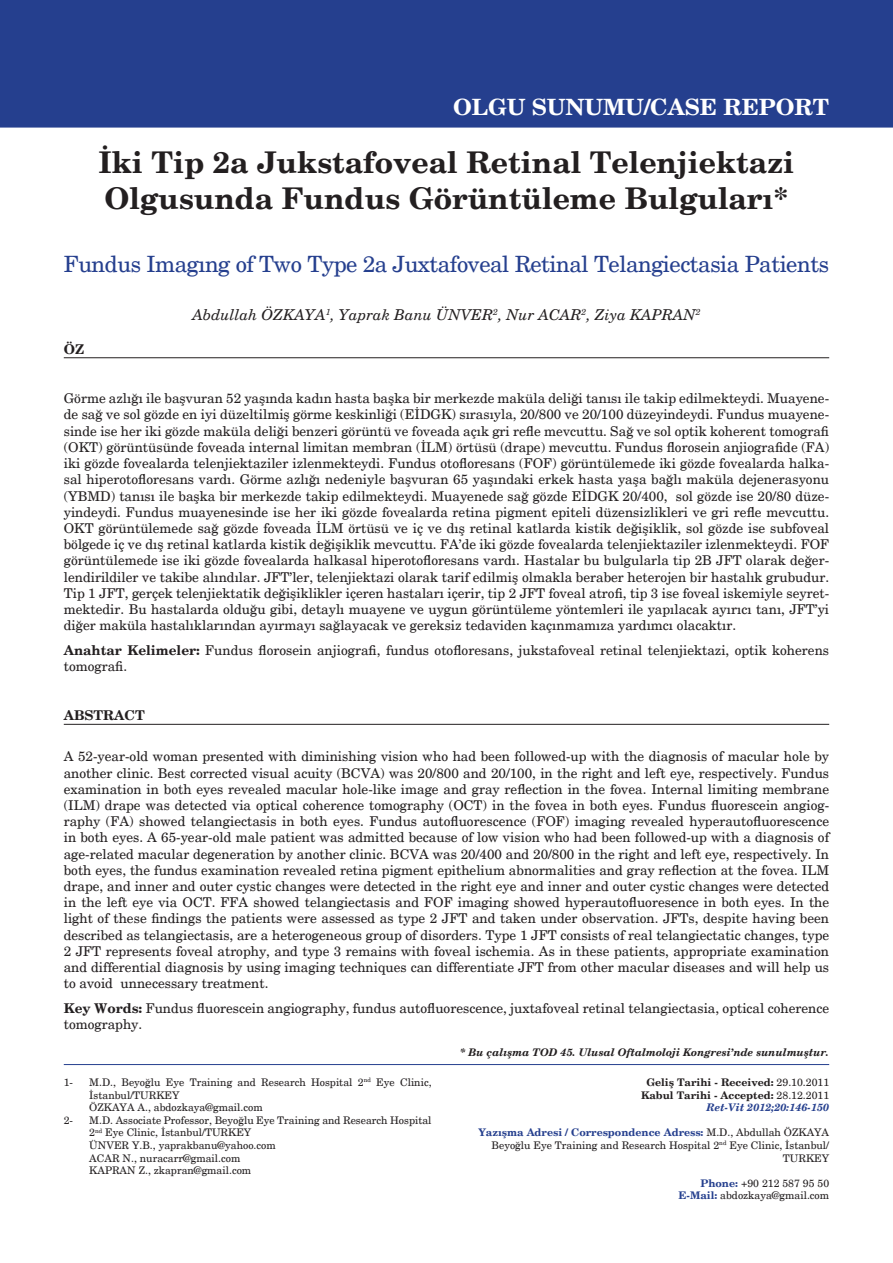
<style>
.page{position:relative;width:893px;height:1263px;background:#fff}
.page>*{position:absolute;margin:0;border:0;box-sizing:border-box;transform-origin:0 0}
.t1{font:700 30px/36px "New Century Schlbk";color:#231f20}
.t2{font:22.5px "New Century Schlbk";letter-spacing:-.02em;color:#253f8e}
.t3{font:700 22.5px "New Century Schlbk";color:#fff}
.t4{font:italic 15px "New Century Schlbk";color:#231f20}
.t5{font:13.5px/16.2px "New Century Schlbk";color:#231f20;text-align:justify}
.t6{font:700 13.5px "New Century Schlbk";color:#231f20}
.t7{font:10.5px/12.6px "New Century Schlbk";color:#231f20}
.t8{font:700 10.5px "New Century Schlbk";color:#231f20}
.t9{font:italic 700 10.5px "New Century Schlbk";color:#231f20}
.t10{font:700 10.5px "New Century Schlbk";color:#253f8e}
.t11{font:italic 700 10.5px "New Century Schlbk";color:#253f8e}
.s1{font-weight:700}
.s2{font-weight:400}
.s3{font-weight:400;color:#231f20}
.s4{font-weight:700;color:#253f8e}
</style>
<div class="page">
<div style="left:0;top:0;width:893px;height:128px;background:#253f8e"></div>
<hr style="left:64px;top:357px;width:765px;height:1px;background:#231f20">
<hr style="left:64px;top:724px;width:765px;height:1px;background:#231f20">
<hr style="left:64px;top:1064px;width:765px;height:1px;background:#253f8e">
<p class="t3" style="left:453px;top:92px;width:378px">OLGU SUNUMU/CASE REPORT</p>
<p class="t1" style="left:99px;top:145px;width:697px">İki Tip 2a Jukstafoveal Retinal Telenjiektazi<br>Olgusunda Fundus Görüntüleme Bulguları*</p>
<p class="t2" style="left:64px;top:251px;width:767px">Fundus Imagıng of Two Type 2a Juxtafoveal Retinal Telangiectasia Patients</p>
<p class="t4" style="left:192px;top:306px;width:510px">Abdullah ÖZKAYA<sup>1</sup>, Yaprak Banu ÜNVER<sup>2</sup>, Nur ACAR<sup>2</sup>, Ziya KAPRAN<sup>2</sup></p>
<p class="t6" style="left:64px;top:340px;width:22px">ÖZ</p>
<p class="t5" style="left:64px;top:390px;width:767px">Görme azlığı ile başvuran 52 yaşında kadın hasta başka bir merkezde maküla deliği tanısı ile takip edilmekteydi. Muayene&shy;de sağ ve sol gözde en iyi düzeltilmiş görme keskinliği (EİDGK) sırasıyla, 20/800 ve 20/100 düzeyindeydi. Fundus muayene&shy;sinde ise her iki gözde maküla deliği benzeri görüntü ve foveada açık gri refle mevcuttu. Sağ ve sol optik koherent tomografi (OKT) görüntüsünde foveada internal limitan membran (İLM) örtüsü (drape) mevcuttu. Fundus florosein anjiografide (FA) iki gözde fovealarda telenjiektaziler izlenmekteydi. Fundus otofloresans (FOF) görüntülemede iki gözde fovealarda halka&shy;sal hiperotofloresans vardı. Görme azlığı nedeniyle başvuran 65 yaşındaki erkek hasta yaşa bağlı maküla dejenerasyonu (YBMD) tanısı ile başka bir merkezde takip edilmekteydi. Muayenede sağ gözde EİDGK 20/400, sol gözde ise 20/80 düze&shy;yindeydi. Fundus muayenesinde ise her iki gözde fovealarda retina pigment epiteli düzensizlikleri ve gri refle mevcuttu.<br>OKT görüntülemede sağ gözde foveada İLM örtüsü ve iç ve dış retinal katlarda kistik değişiklik, sol gözde ise subfoveal bölgede iç ve dış retinal katlarda kistik değişiklik mevcuttu. FA’de iki gözde fovealarda telenjiektaziler izlenmekteydi. FOF görüntülemede ise iki gözde fovealarda halkasal hiperotofloresans vardı. Hastalar bu bulgularla tip 2B JFT olarak değer&shy;lendirildiler ve takibe alındılar. JFT’ler, telenjiektazi olarak tarif edilmiş olmakla beraber heterojen bir hastalık grubudur.<br>Tip 1 JFT, gerçek telenjiektatik değişiklikler içeren hastaları içerir, tip 2 JFT foveal atrofi, tip 3 ise foveal iskemiyle seyret&shy;mektedir. Bu hastalarda olduğu gibi, detaylı muayene ve uygun görüntüleme yöntemleri ile yapılacak ayırıcı tanı, JFT’yi diğer maküla hastalıklarından ayırmayı sağlayacak ve gereksiz tedaviden kaçınmamıza yardımcı olacaktır.</p>
<p class="t5" style="left:64px;top:642px;width:767px"><span class="s1">Anahtar Kelimeler:</span> Fundus florosein anjiografi, fundus otofloresans, jukstafoveal retinal telenjiektazi, optik koherens tomografi.</p>
<p class="t6" style="left:64px;top:707px;width:82px">ABSTRACT</p>
<p class="t5" style="left:64px;top:748px;width:767px">A 52-year-old woman presented with diminishing vision who had been followed-up with the diagnosis of macular hole by another clinic. Best corrected visual acuity (BCVA) was 20/800 and 20/100, in the right and left eye, respectively. Fundus examination in both eyes revealed macular hole-like image and gray reflection in the fovea. Internal limiting membrane (ILM) drape was detected via optical coherence tomography (OCT) in the fovea in both eyes. Fundus fluorescein angiog&shy;raphy (FA) showed telangiectasis in both eyes. Fundus autofluorescence (FOF) imaging revealed hyperautofluorescence in both eyes. A 65-year-old male patient was admitted because of low vision who had been followed-up with a diagnosis of age-related macular degeneration by another clinic. BCVA was 20/400 and 20/800 in the right and left eye, respectively. In both eyes, the fundus examination revealed retina pigment epithelium abnormalities and gray reflection at the fovea. ILM drape, and inner and outer cystic changes were detected in the right eye and inner and outer cystic changes were detected in the left eye via OCT. FFA showed telangiectasis and FOF imaging showed hyperautofluoresence in both eyes. In the light of these findings the patients were assessed as type 2 JFT and taken under observation. JFTs, despite having been described as telangiectasis, are a heterogeneous group of disorders. Type 1 JFT consists of real telangiectatic changes, type 2 JFT represents foveal atrophy, and type 3 remains with foveal ischemia. As in these patients, appropriate examination and differential diagnosis by using imaging techniques can differentiate JFT from other macular diseases and will help us to avoid unnecessary treatment.</p>
<p class="t5" style="left:64px;top:1000px;width:767px"><span class="s1">Key Words:</span> Fundus fluorescein angiography, fundus autofluorescence, juxtafoveal retinal telangiectasia, optical coherence tomography.</p>
<p class="t7" style="left:64px;top:1076px;width:11px">1-</p>
<p class="t7" style="left:89px;top:1076px;width:344px">M.D., Beyoğlu Eye Training and Research Hospital 2<sup>nd</sup> Eye Clinic,<br>İstanbul/TURKEY</p>
<p class="t7" style="left:89px;top:1101px;width:175px">ÖZKAYA A., abdozkaya@gmail.com</p>
<p class="t7" style="left:64px;top:1114px;width:11px">2-</p>
<p class="t7" style="left:89px;top:1114px;width:344px">M.D. Associate Professor, Beyoğlu Eye Training and Research Hospital<br>2<sup>nd</sup> Eye Clinic, İstanbul/TURKEY</p>
<p class="t7" style="left:89px;top:1139px;width:188px">ÜNVER Y.B., yaprakbanu@yahoo.com</p>
<p class="t7" style="left:89px;top:1151px;width:153px">ACAR N., nuracarr@gmail.com</p>
<p class="t7" style="left:89px;top:1164px;width:163px">KAPRAN Z., zkapran@gmail.com</p>
<p class="t9" style="left:460px;top:1045px;width:370px">* Bu çalışma TOD 45. Ulusal Oftalmoloji Kongresi’nde sunulmuştur.</p>
<p class="t8" style="left:646px;top:1075px;width:184px">Geliş Tarihi - Received: <span class="s2">29.10.2011</span></p>
<p class="t8" style="left:641px;top:1088px;width:190px">Kabul Tarihi - Accepted: <span class="s2">28.12.2011</span></p>
<p class="t11" style="left:707px;top:1101px;width:124px">Ret-Vit 2012;20:146-150</p>
<p class="t10" style="left:478px;top:1126px;width:352px">Yazışma Adresi / Correspondence Adress: <span class="s3">M.D., Abdullah ÖZKAYA</span></p>
<p class="t7" style="left:492px;top:1139px;width:339px;text-align:right">Beyoğlu Eye Training and Research Hospital 2<sup>nd</sup> Eye Clinic, İstanbul/<br>TURKEY</p>
<p class="t7" style="left:700px;top:1177px;width:130px"><span class="s4">Phone:</span> +90 212 587 95 50</p>
<p class="t7" style="left:679px;top:1189px;width:152px"><span class="s4">E-Mail:</span> abdozkaya@gmail.com</p>
</div>
